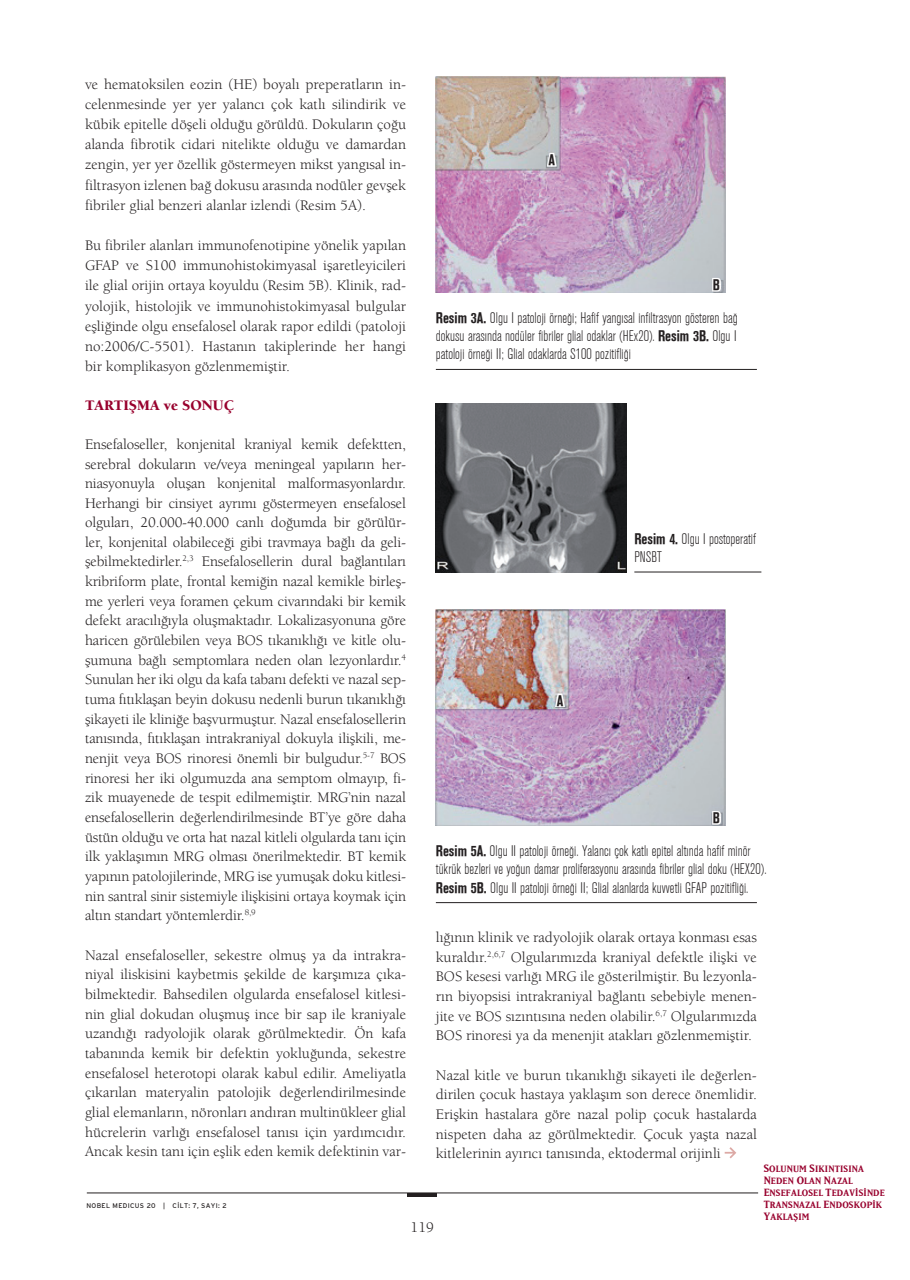
<style>
.page{position:relative;width:910px;height:1280px;background:#fff}
.page>*{position:absolute;margin:0;border:0;box-sizing:border-box;transform-origin:0 0}
.t1{font:15px/19.6px "Berkeley Book Tr";color:#231f20;text-align:justify}
.şekil{font:15px/18px "Akzidenz Grotesk BE Light Cn";color:#231f20}
.t2{font:15px "Berkeley Black Tr";color:#98012d}
.şekil-2{font:15px "Akzidenz Grotesk BE Bold Cn";color:#231f20}
.GÖVDE{font:13.05px/11.9px "Matrix Bold Small Caps";letter-spacing:-.04em;color:#98012d}
.t3{font:6.75px "Interstate";letter-spacing:.05em;color:#231f20}
.s1{font-family:"Akzidenz Grotesk BE Bold Cn"}
.s2{font-size:15px}
</style>
<div class="page">
<hr style="left:87px;top:1192px;width:671px;height:1px;background:#231f20">
<hr style="left:407px;top:1193px;width:30px;height:3px;background:#231f20">
<svg style="left:725px;top:1147px;width:11px;height:11px"></svg>
<img style="left:435px;top:404px;width:191px;height:169px">
<hr style="left:634px;top:572px;width:127px;height:1px;background:#231f20">
<hr style="left:436px;top:369px;width:321px;height:1px;background:#231f20">
<img style="left:436px;top:76px;width:289px;height:216px">
<svg style="left:545px;top:137px;width:14px;height:31px"></svg>
<svg style="left:702px;top:275px;width:21px;height:18px"></svg>
<hr style="left:436px;top:902px;width:321px;height:1px;background:#231f20">
<img style="left:436px;top:609px;width:289px;height:217px">
<svg style="left:553px;top:677px;width:14px;height:32px"></svg>
<svg style="left:702px;top:808px;width:21px;height:18px"></svg>
<p class="t1" style="left:85px;top:74px;width:323px;line-height:20.1px">ve hematoksilen eozin (HE) boyalı preperatların in&shy;celenmesinde yer yer yalancı çok katlı silindirik ve kübik epitelle döşeli olduğu görüldü. Dokuların çoğu alanda fibrotik cidari nitelikte olduğu ve damardan zengin, yer yer özellik göstermeyen mikst yangısal in&shy;filtrasyon izlenen bağ dokusu arasında nodüler gevşek fibriler glial benzeri alanlar izlendi (Resim 5A).</p>
<p class="t1" style="left:85px;top:235px;width:323px;line-height:20.1px">Bu fibriler alanları immunofenotipine yönelik yapılan GFAP ve S100 immunohistokimyasal işaretleyicileri ile glial orijin ortaya koyuldu (Resim 5B). Klinik, rad&shy;yolojik, histolojik ve immunohistokimyasal bulgular eşliğinde olgu ensefalosel olarak rapor edildi (patoloji no:2006/C-5501). Hastanın takiplerinde her hangi bir komplikasyon gözlenmemiştir.</p>
<p class="t2" style="left:85px;top:397px;width:151px">TARTIŞMA ve SONUÇ</p>
<p class="t1" style="left:85px;top:435px;width:323px">Ensefaloseller, konjenital kraniyal kemik defektten, serebral dokuların ve/veya meningeal yapıların her&shy;niasyonuyla oluşan konjenital malformasyonlardır.<br>Herhangi bir cinsiyet ayrımı göstermeyen ensefalosel olguları, 20.000-40.000 canlı doğumda bir görülür&shy;ler, konjenital olabileceği gibi travmaya bağlı da geli&shy;şebilmektedirler.<sup>2,3</sup> Ensefalosellerin dural bağlantıları kribriform plate, frontal kemiğin nazal kemikle birleş&shy;me yerleri veya foramen çekum civarındaki bir kemik defekt aracılığıyla oluşmaktadır. Lokalizasyonuna göre haricen görülebilen veya BOS tıkanıklığı ve kitle olu&shy;şumuna bağlı semptomlara neden olan lezyonlardır.<sup>4<br></sup>Sunulan her iki olgu da kafa tabanı defekti ve nazal sep&shy;tuma fıtıklaşan beyin dokusu nedenli burun tıkanıklığı şikayeti ile kliniğe başvurmuştur. Nazal ensefalosellerin tanısında, fıtıklaşan intrakraniyal dokuyla ilişkili, me&shy;nenjit veya BOS rinoresi önemli bir bulgudur.<sup>5-7</sup> BOS rinoresi her iki olgumuzda ana semptom olmayıp, fi&shy;zik muayenede de tespit edilmemiştir. MRG’nin nazal ensefalosellerin değerlendirilmesinde BT’ye göre daha üstün olduğu ve orta hat nazal kitleli olgularda tanı için ilk yaklaşımın MRG olması önerilmektedir. BT kemik yapının patolojilerinde, MRG ise yumuşak doku kitlesi&shy;nin santral sinir sistemiyle ilişkisini ortaya koymak için altın standart yöntemlerdir.<sup>8,9</sup></p>
<p class="t1" style="left:85px;top:945px;width:323px">Nazal ensefaloseller, sekestre olmuş ya da intrakra&shy;niyal iliskisini kaybetmis şekilde de karşımıza çıka&shy;bilmektedir. Bahsedilen olgularda ensefalosel kitlesi&shy;nin glial dokudan oluşmuş ince bir sap ile kraniyale uzandığı radyolojik olarak görülmektedir. Ön kafa tabanında kemik bir defektin yokluğunda, sekestre ensefalosel heterotopi olarak kabul edilir. Ameliyatla çıkarılan materyalin patolojik değerlendirilmesinde glial elemanların, nöronları andıran multinükleer glial hücrelerin varlığı ensefalosel tanısı için yardımcıdır.<br>Ancak kesin tanı için eşlik eden kemik defektinin var-</p>
<p class="şekil-2" style="left:549px;top:151px;width:8px">A</p>
<p class="şekil-2" style="left:713px;top:276px;width:9px">B</p>
<p class="şekil" style="left:436px;top:310px;width:303px;text-align:justify"><span class="s1">Resim 3A.</span> Olgu I patoloji örneği; Hafif yangısal infiltrasyon gösteren bağ dokusu arasında nodüler fibriler glial odaklar (HEx20). <span class="s1">Resim 3B.</span> Olgu I patoloji örneği II; Glial odaklarda S100 pozitifliği</p>
<p class="şekil-2" style="left:557px;top:692px;width:8px">A</p>
<p class="şekil" style="left:634px;top:530px;width:123px"><span class="s1">Resim 4.</span> Olgu I postoperatif<br>PNSBT</p>
<p class="şekil-2" style="left:713px;top:809px;width:9px">B</p>
<p class="şekil" style="left:436px;top:843px;width:332px"><span class="s1">Resim 5A.</span> Olgu II patoloji örneği. Yalancı çok katlı epitel altında hafif minör tükrük bezleri ve yoğun damar proliferasyonu arasında fibriler glial doku (HEX20).<br><span class="s1">Resim 5B.</span> Olgu II patoloji örneği II; Glial alanlarda kuvvetli GFAP pozitifliği.</p>
<p class="t1" style="left:436px;top:927px;width:323px">lığının klinik ve radyolojik olarak ortaya konması esas kuraldır.<sup>2,6,7</sup> Olgularımızda kraniyal defektle ilişki ve BOS kesesi varlığı MRG ile gösterilmiştir. Bu lezyonla&shy;rın biyopsisi intrakraniyal bağlantı sebebiyle menen&shy;jite ve BOS sızıntısına neden olabilir.<sup>6,7</sup> Olgularımızda BOS rinoresi ya da menenjit atakları gözlenmemiştir.</p>
<p class="t1" style="left:436px;top:1065px;width:323px">Nazal kitle ve burun tıkanıklığı sikayeti ile değerlen&shy;dirilen çocuk hastaya yaklaşım son derece önemlidir.<br>Erişkin hastalara göre nazal polip çocuk hastalarda nispeten daha az görülmektedir. Çocuk yaşta nazal kitlelerinin ayırıcı tanısında, ektodermal orijinli</p>
<p class="t3" style="left:86px;top:1201px;width:142px">NOBEL MEDICUS 20 | CİLT: 7, SAYI: 2</p>
<p class="t1" style="left:411px;top:1217px;width:25px">119</p>
<p class="GÖVDE" style="left:764px;top:1163px;width:123px"><span class="s2">S</span>OLUNUM <span class="s2">S</span>IKINTISINA<br><span class="s2">N</span>EDEN <span class="s2">O</span>LAN <span class="s2">N</span>AZAL<br><span class="s2">E</span>NSEFALOSEL <span class="s2">T</span>EDAVİSİNDE<br><span class="s2">T</span>RANSNAZAL <span class="s2">E</span>NDOSKOPİK<br><span class="s2">Y</span>AKLAŞIM</p>
</div>
